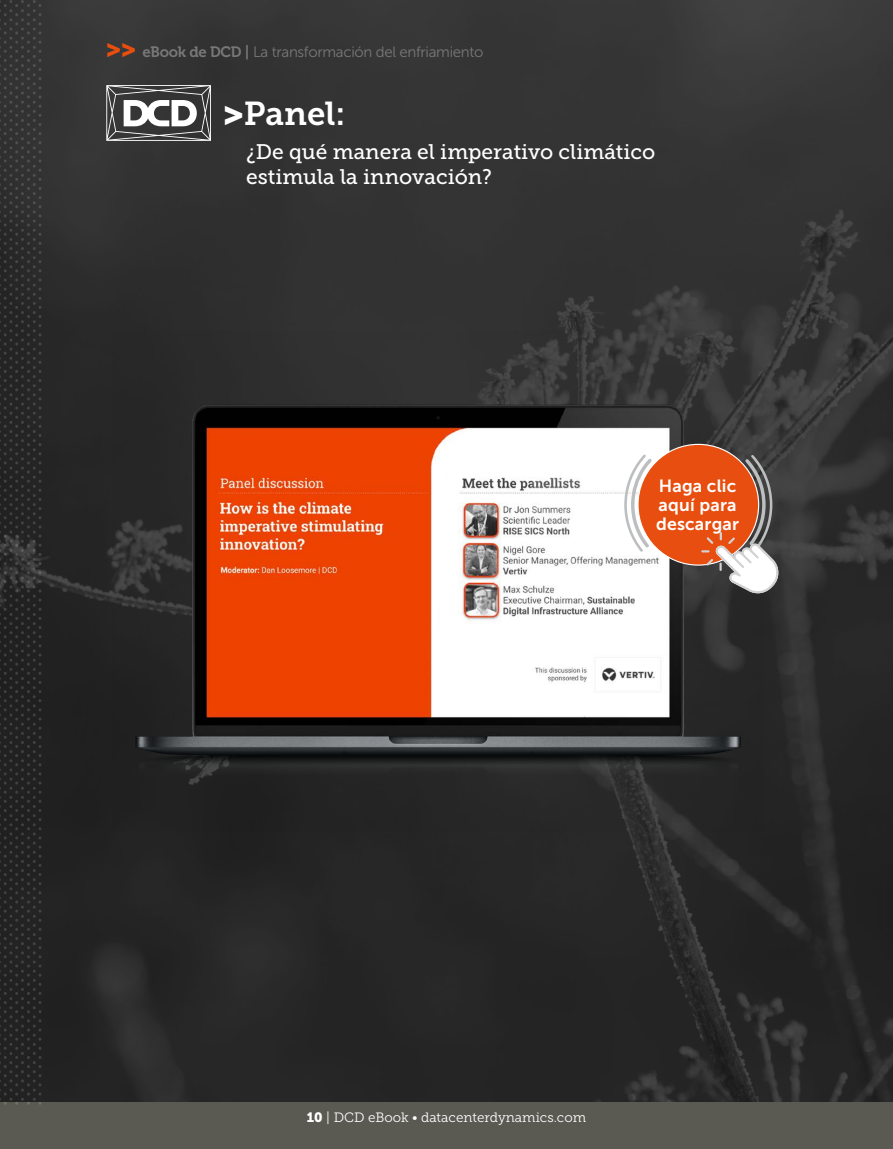
<style>
.page{position:relative;width:893px;height:1149px;background:#fff}
.page>*{position:absolute;margin:0;border:0;box-sizing:border-box;transform-origin:0 0}
.t1{font:33px "Museo Slab 700";color:#fff}
.t2{font:21px/25.2px "Museo Slab 500";color:#fff}
.t3{font:17.7px/19px "Museo Sans 700";letter-spacing:.01em;color:#fff}
.t4{font:15px "Museo Sans 300";letter-spacing:-.01em;color:#777877}
.t5{font:13.5px "Museo Slab 300";color:#fff}
.s1{font-family:"Museo Slab";font-size:24px;color:#e94e0f}
.s2{font-family:"Museo 700"}
.s3{font-family:"Museo Slab"}
.s4{font-family:"Museo Slab 900"}
.s5{font-family:"Museo 300"}
</style>
<div class="page">
<div style="left:0;top:1101px;width:893px;height:47px;background:#5a5952"></div>
<img style="left:47px;top:0;width:846px;height:1101px">
<svg style="left:106px;top:85px;width:105px;height:56px"></svg>
<svg style="left:0;top:0;width:47px;height:1104px;background:#292929"></svg>
<svg style="left:0;top:1148px;width:47px;height:1px"></svg>
<img style="left:112px;top:330px;width:652px;height:501px">
<svg style="left:623px;top:452px;width:32px;height:102px"></svg>
<div style="left:638px;top:444px;width:121px;height:121px;background:#e84e0f;border-radius:50%"></div>
<svg style="left:701px;top:452px;width:79px;height:141px"></svg>
<p class="t4" style="left:106px;top:44px;width:379px"><span class="s1">&gt;&gt;</span> <span class="s2">eBook de DCD |</span> La transformación del enfriamiento</p>
<p class="t4" style="left:200px;top:42px;width:299px"><span class="s2">e DCD |</span> La transformación del enfriamiento</p>
<h1 class="t1" style="left:223px;top:95px;width:124px"><span class="s3">&gt;</span>Panel:</h1>
<h2 class="t2" style="left:246px;top:139px;width:411px">¿De qué manera el imperativo climático estimula la innovación?</h2>
<p class="t3" style="left:656px;top:475px;width:84px">Haga clic aquí para descargar</p>
<p class="t5" style="left:307px;top:1109px;width:281px"><span class="s4">10</span> <span class="s5">|</span> DCD eBook • datacenterdynamics.com</p>
</div>
